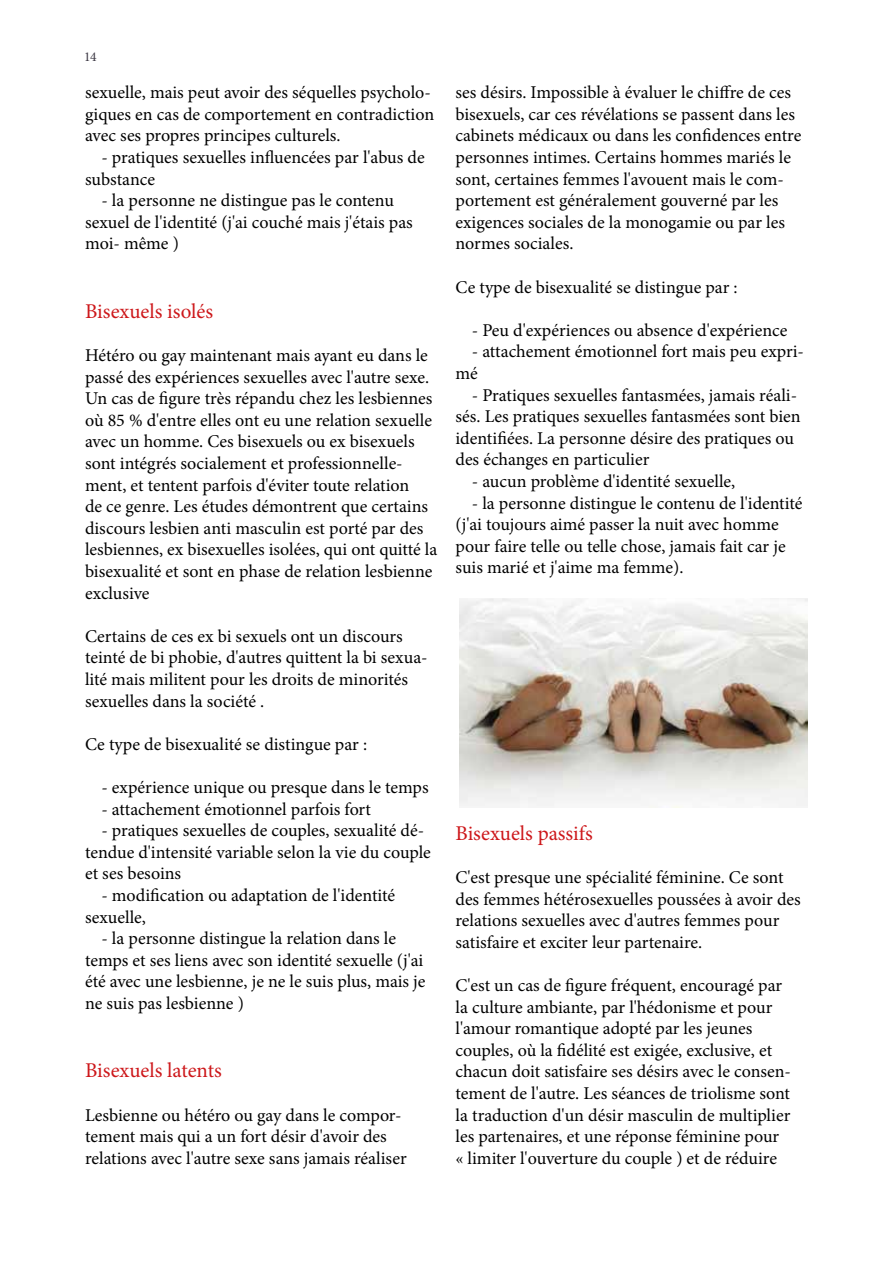
<style>
.page{position:relative;width:893px;height:1263px;background:#fff}
.page>*{position:absolute;margin:0;border:0;box-sizing:border-box;transform-origin:0 0}
.t1{font:21px "Minion Pro";color:#cd171a}
.t2{font:18px/21.6px "Minion Pro";color:#000}
.t3{font:13.5px "Minion Pro";color:#3a3642}
</style>
<div class="page">
<img style="left:459px;top:599px;width:349px;height:208px">
<p class="t3" style="left:84px;top:47px;width:14px">14</p>
<p class="t2" style="left:85px;top:82px;width:351px">sexuelle, mais peut avoir des séquelles psycholo&shy;giques en cas de comportement en contradiction avec ses propres principes culturels.</p>
<p class="t2" style="left:85px;top:146px;width:341px;text-indent:16px">- pratiques sexuelles influencées par l'abus de substance</p>
<p class="t2" style="left:85px;top:190px;width:329px;text-indent:16px">- la personne ne distingue pas le contenu sexuel de l'identité (j'ai couché mais j'étais pas moi- même )</p>
<p class="t1" style="left:85px;top:297px;width:130px">Bisexuels isolés</p>
<p class="t2" style="left:85px;top:344px;width:354px">Hétéro ou gay maintenant mais ayant eu dans le passé des expériences sexuelles avec l'autre sexe.<br>Un cas de figure très répandu chez les lesbiennes où 85 % d'entre elles ont eu une relation sexuelle avec un homme. Ces bisexuels ou ex bisexuels sont intégrés socialement et professionnelle&shy;ment, et tentent parfois d'éviter toute relation<br>de ce genre. Les études démontrent que certains discours lesbien anti masculin est porté par des lesbiennes, ex bisexuelles isolées, qui ont quitté la bisexualité et sont en phase de relation lesbienne exclusive</p>
<p class="t2" style="left:85px;top:625px;width:344px">Certains de ces ex bi sexuels ont un discours teinté de bi phobie, d'autres quittent la bi sexua&shy;lité mais militent pour les droits de minorités sexuelles dans la société .</p>
<p class="t2" style="left:85px;top:733px;width:284px">Ce type de bisexualité se distingue par :</p>
<p class="t2" style="left:101px;top:776px;width:329px">- expérience unique ou presque dans le temps</p>
<p class="t2" style="left:101px;top:798px;width:271px">- attachement émotionnel parfois fort</p>
<p class="t2" style="left:85px;top:820px;width:347px;text-indent:16px">- pratiques sexuelles de couples, sexualité dé&shy;tendue d'intensité variable selon la vie du couple et ses besoins</p>
<p class="t2" style="left:85px;top:884px;width:312px;text-indent:16px">- modification ou adaptation de l'identité sexuelle,</p>
<p class="t2" style="left:85px;top:928px;width:342px;text-indent:16px">- la personne distingue la relation dans le temps et ses liens avec son identité sexuelle (j'ai été avec une lesbienne, je ne le suis plus, mais je ne suis pas lesbienne )</p>
<p class="t1" style="left:85px;top:1057px;width:138px">Bisexuels latents</p>
<p class="t2" style="left:85px;top:1104px;width:323px">Lesbienne ou hétéro ou gay dans le compor&shy;tement mais qui a un fort désir d'avoir des relations avec l'autre sexe sans jamais réaliser</p>
<p class="t2" style="left:455px;top:82px;width:347px">ses désirs. Impossible à évaluer le chiffre de ces bisexuels, car ces révélations se passent dans les cabinets médicaux ou dans les confidences entre personnes intimes. Certains hommes mariés le sont, certaines femmes l'avouent mais le com&shy;portement est généralement gouverné par les exigences sociales de la monogamie ou par les normes sociales.</p>
<p class="t2" style="left:455px;top:276px;width:284px">Ce type de bisexualité se distingue par :</p>
<p class="t2" style="left:472px;top:319px;width:317px">- Peu d'expériences ou absence d'expérience</p>
<p class="t2" style="left:455px;top:341px;width:350px;text-indent:16px">- attachement émotionnel fort mais peu expri&shy;mé</p>
<p class="t2" style="left:455px;top:384px;width:347px;text-indent:16px">- Pratiques sexuelles fantasmées, jamais réali&shy;sés. Les pratiques sexuelles fantasmées sont bien identifiées. La personne désire des pratiques ou des échanges en particulier</p>
<p class="t2" style="left:472px;top:470px;width:265px">- aucun problème d'identité sexuelle,</p>
<p class="t2" style="left:455px;top:492px;width:349px;text-indent:16px">- la personne distingue le contenu de l'identité (j'ai toujours aimé passer la nuit avec homme pour faire telle ou telle chose, jamais fait car je suis marié et j'aime ma femme).</p>
<p class="t1" style="left:455px;top:819px;width:139px">Bisexuels passifs</p>
<p class="t2" style="left:455px;top:866px;width:347px">C'est presque une spécialité féminine. Ce sont des femmes hétérosexuelles poussées à avoir des relations sexuelles avec d'autres femmes pour satisfaire et exciter leur partenaire.</p>
<p class="t2" style="left:455px;top:974px;width:337px">C'est un cas de figure fréquent, encouragé par la culture ambiante, par l'hédonisme et pour l'amour romantique adopté par les jeunes couples, où la fidélité est exigée, exclusive, et chacun doit satisfaire ses désirs avec le consen&shy;tement de l'autre. Les séances de triolisme sont la traduction d'un désir masculin de multiplier les partenaires, et une réponse féminine pour « limiter l'ouverture du couple ) et de réduire</p>
</div>
